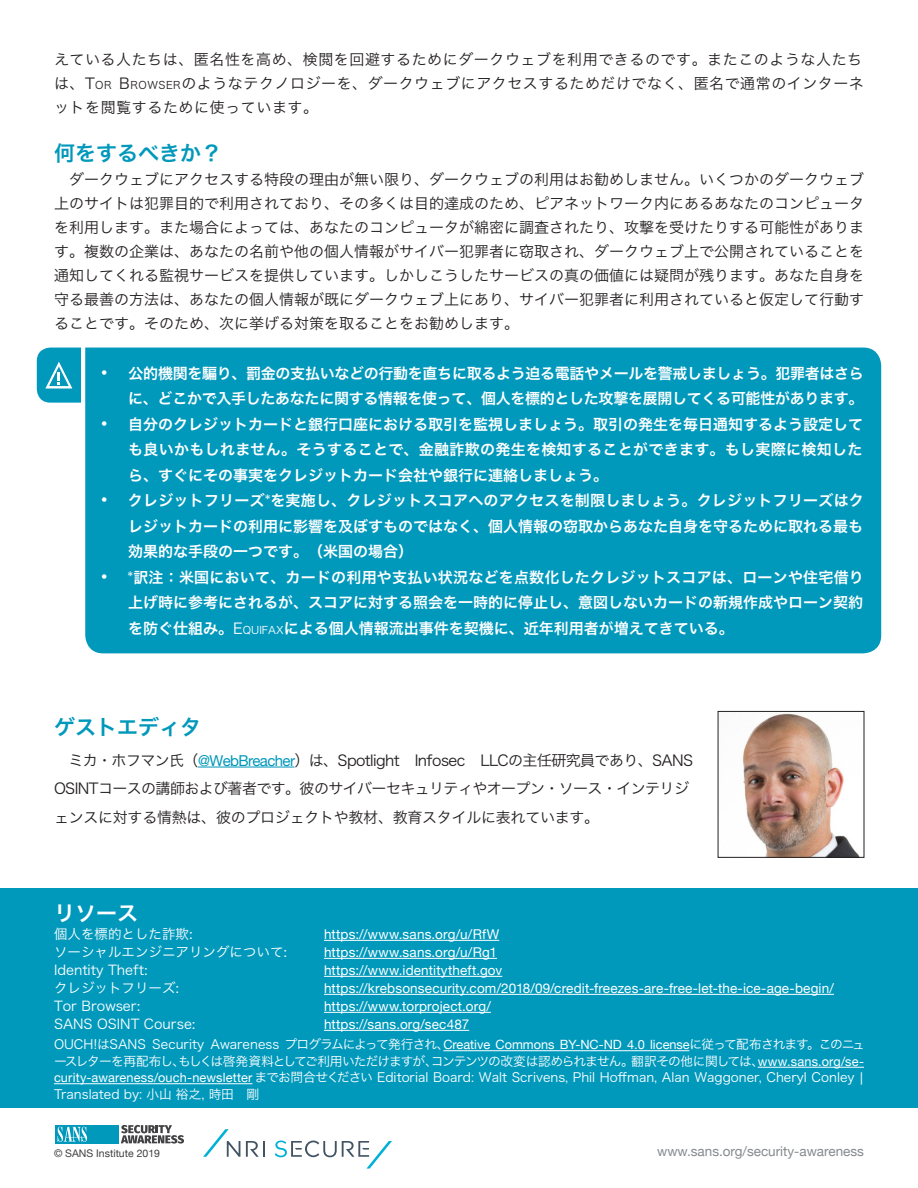
<style>
.page{position:relative;width:918px;height:1188px;background:#fff}
.page>*{position:absolute;margin:0;border:0;box-sizing:border-box;transform-origin:0 0}
.MainText{font:21px "Hira Kaku Pro W6";color:#0098bb}
.MainText-2{font:21px "Hira Kaku Pro W6";color:#fff}
.t1{font:18px "Arial";color:#fff}
.MainText-3{font:15px/24px "Hira Kaku Pro W3";letter-spacing:.035em;color:#231f20;text-align:right}
.t2{font:15px/25.5px "Hira Kaku Pro W6";color:#fff}
.MainText-4{font:15px/28.5px "Hira Kaku Pro W3";letter-spacing:-.04em;color:#231f20}
.t3{font:15px "Hira Kaku Pro W6";letter-spacing:-.02em;color:#fff}
.t4{font:15px/25.5px "Hira Kaku Pro W6";letter-spacing:.02em;color:#fff}
.t5{font:13.5px "Helvetica Neue";letter-spacing:.01em;color:#fff}
.t6{font:13.5px "Hira Kaku Pro W3";color:#fff}
.t7{font:13.5px "Helvetica Neue";color:#868a8e}
.t8{font:12.75px "Hira Kaku Pro W3";color:#fff}
.t9{font:12.75px "Helvetica Neue";color:#fff}
.t10{font:12.75px "Hira Kaku Pro W3";letter-spacing:-.07em;color:#fff}
.t11{font:12.75px "Hira Kaku Pro N W3";letter-spacing:-.055em;color:#fff}
.t12{font:12.75px "Hira Kaku Pro N W3";color:#fff}
.t13{font:12.75px "Hira Kaku Pro W3";letter-spacing:-.055em;color:#fff}
.t14{font:10.5px "Helvetica Neue";color:#413f41}
.MainText-5{font:10.5px "Hira Kaku Pro W3";color:#231f20}
.s1{font-size:10.5px}
.s2{font-size:15px}
.s3{font-family:"Hira Kaku Pro W3"}
.s4{font-family:"Hira Kaku Pro W3";font-size:15px}
.s5{font-family:"Hira Kaku Pro W3";font-size:10.5px}
.s6{font-family:"Hiragino Sans GB W3"}
.s7{font-family:"Helvetica Neue";color:#0098bb}
.s8{font-family:"Helvetica Neue"}
</style>
<div class="page">
<div style="left:85px;top:348px;width:796px;height:305px;background:#0098bb"></div>
<svg style="left:37px;top:348px;width:44px;height:55px;background:#1ea4c3"></svg>
<div style="left:0;top:889px;width:918px;height:219px;background:#0099bc"></div>
<hr style="left:443px;top:1050px;width:246px;height:1px;background:#fff">
<hr style="left:758px;top:1067px;width:106px;height:1px;background:#fff">
<hr style="left:54px;top:1083px;width:198px;height:1px;background:#fff">
<hr style="left:324px;top:940px;width:175px;height:1px;background:#fff">
<hr style="left:324px;top:958px;width:173px;height:1px;background:#fff">
<hr style="left:324px;top:976px;width:178px;height:1px;background:#fff">
<hr style="left:324px;top:994px;width:510px;height:1px;background:#fff">
<hr style="left:324px;top:1012px;width:167px;height:1px;background:#fff">
<hr style="left:324px;top:1030px;width:145px;height:1px;background:#fff">
<svg style="left:121px;top:1125px;width:63px;height:19px"></svg>
<div style="left:56px;top:1125px;width:63px;height:19px;background:#0098bb"></div>
<svg style="left:58px;top:1127px;width:29px;height:15px"></svg>
<hr style="left:198px;top:767px;width:96px;height:1px;background:#0098bb">
<svg style="left:203px;top:1129px;width:37px;height:28px"></svg>
<svg style="left:246px;top:1141px;width:18px;height:16px"></svg>
<svg style="left:275px;top:1141px;width:117px;height:28px"></svg>
<img style="left:742px;top:713px;width:117px;height:143px">
<div style="left:718px;top:711px;width:146px;height:147px;border:1px solid #231f20"></div>
<p class="MainText-3" style="left:54px;top:47px;width:811px">えている人たちは、匿名性を高め、検閲を回避するためにダークウェブを利用できるのです。またこのような人たち<br>B<span class="s1">ROWSER</span>のようなテクノロジーを、ダークウェブにアクセスするためだけでなく、匿名で通常のインターネ</p>
<p class="MainText-3" style="left:54px;top:71px;width:266px;text-align:left">は、<br>ットを閲覧するために使っています。</p>
<p class="MainText" style="left:54px;top:135px;width:169px">何をするべきか?</p>
<p class="MainText-3" style="left:54px;top:167px;width:811px;text-align:justify">　ダークウェブにアクセスする特段の理由が無い限り、ダークウェブの利用はお勧めしません。いくつかのダークウェブ上のサイトは犯罪目的で利用されており、その多くは目的達成のため、ピアネットワーク内にあるあなたのコンピュータを利用します。また場合によっては、あなたのコンピュータが綿密に調査されたり、攻撃を受けたりする可能性があります。複数の企業は、あなたの名前や他の個人情報がサイバー犯罪者に窃取され、ダークウェブ上で公開されていることを通知してくれる監視サービスを提供しています。しかしこうしたサービスの真の価値には疑問が残ります。あなた自身を守る最善の方法は、あなたの個人情報が既にダークウェブ上にあり、サイバー犯罪者に利用されていると仮定して行動することです。そのため、次に挙げる対策を取ることをお勧めします。</p>
<p class="t3" style="left:129px;top:360px;width:737px">公的機関を騙り、罰金の支払いなどの行動を直ちに取るよう迫る電話やメールを警戒しましょう。犯罪者はさら</p>
<p class="MainText-5" style="left:85px;top:76px;width:28px"><span class="s2">T</span>OR</p>
<p class="t1" style="left:101px;top:361px;width:8px">•</p>
<p class="t1" style="left:101px;top:412px;width:8px">•</p>
<p class="t1" style="left:101px;top:488px;width:8px">•</p>
<p class="t3" style="left:128px;top:385px;width:737px">に、どこかで入手したあなたに関する情報を使って、個人を標的とした攻撃を展開してくる可能性があります。</p>
<p class="t2" style="left:128px;top:411px;width:736px">自分のクレジットカードと銀行口座における取引を監視しましょう。取引の発生を毎日通知するよう設定して</p>
<p class="t4" style="left:128px;top:436px;width:736px">も良いかもしれません。そうすることで、金融詐欺の発生を検知することができます。もし実際に検知したら、すぐにその事実をクレジットカード会社や銀行に連絡しましょう。</p>
<p class="t2" style="left:128px;top:487px;width:737px">クレジットフリーズ<span class="s3">*</span>を実施し、クレジットスコアへのアクセスを制限しましょう。クレジットフリーズはク</p>
<p class="t2" style="left:128px;top:513px;width:736px">レジットカードの利用に影響を及ぼすものではなく、個人情報の窃取からあなた自身を守るために取れる最も効果的な手段の一つです。（米国の場合(</p>
<p class="t2" style="left:133px;top:564px;width:732px">訳注：米国において、カードの利用や支払い状況などを点数化したクレジットスコアは、ローンや住宅借り</p>
<p class="t1" style="left:101px;top:565px;width:33px">• <span class="s4">*</span></p>
<p class="t2" style="left:128px;top:589px;width:736px">上げ時に参考にされるが、スコアに対する照会を一時的に停止し、意図しないカードの新規作成やローン契約を防ぐ仕組み。<span class="s3">E</span><span class="s5">QUIFAX</span>による個人情報流出事件を契機に、近年利用者が増えてきている。</p>
<p class="MainText" style="left:54px;top:708px;width:148px">ゲストエディタ</p>
<p class="MainText-4" style="left:54px;top:745px;width:637px"><span class="s6">　ミカ・ホフマン氏（</span><span class="s7">@WebBreacher</span>）は、Spotlight<br>OSINTコースの講師および著者です。彼のサイバーセキュリティやオープン・ソース・インテリジェンスに対する情熱は、彼のプロジェクトや教材、教育スタイルに表れています。</p>
<p class="MainText-4" style="left:481px;top:745px;width:214px">LLCの主任研究員であり、SANS</p>
<p class="MainText-4" style="left:415px;top:745px;width:52px">Infosec</p>
<p class="MainText-2" style="left:54px;top:894px;width:85px">リソース</p>
<p class="t6" style="left:54px;top:922px;width:140px">個人を標的とした詐欺<span class="s8">:</span></p>
<p class="t5" style="left:324px;top:924px;width:177px">https://www.sans.org /u/ RfW</p>
<p class="t6" style="left:54px;top:940px;width:235px">ソーシャルエンジニアリングについて<span class="s8">:</span></p>
<p class="t5" style="left:324px;top:942px;width:175px">https://www.sans.org /u/ Rg1</p>
<p class="t6" style="left:54px;top:958px;width:95px">Identity Theft<span class="s8">:</span></p>
<p class="t5" style="left:324px;top:960px;width:180px">https://www.identitytheft.gov</p>
<p class="t6" style="left:54px;top:976px;width:127px">クレジットフリーズ<span class="s8">:</span></p>
<p class="t5" style="left:324px;top:978px;width:511px">https://krebsonsecurity.com/2018/09/credit-freezes-are-free-let-the-ice-age-begin/</p>
<p class="t6" style="left:54px;top:994px;width:88px">Tor Browser<span class="s8">:</span></p>
<p class="t5" style="left:324px;top:996px;width:168px">https://www.torproject.org/</p>
<p class="t6" style="left:54px;top:1012px;width:143px">SANS OSINT Course<span class="s8">:</span></p>
<p class="t5" style="left:324px;top:1014px;width:147px">https://sans.org/sec487</p>
<p class="t11" style="left:210px;top:1033px;width:241px">Awareness プログラムによって発行され、</p>
<p class="t9" style="left:443px;top:1036px;width:423px">Creative Commons BY-NC-ND 4.0 license<span class="s3">に従って配布されます。このニュ</span></p>
<p class="t12" style="left:54px;top:1033px;width:94px">OUCH!はSANS</p>
<p class="t8" style="left:54px;top:1066px;width:812px"><span class="s8">curity-awareness/ouch-newsletter</span> までお問合せください Editorial Board: Walt Scrivens, Phil Hoffman, Alan Waggoner, Cheryl Conley |</p>
<p class="t12" style="left:152px;top:1033px;width:53px">Security</p>
<p class="t10" style="left:54px;top:1050px;width:581px">ースレターを再配布しもしくは啓発資料としてご利用いただけますがコンテンツの改変は認められません。</p>
<p class="t8" style="left:425px;top:1050px;width:14px">、</p>
<p class="t13" style="left:631px;top:1050px;width:134px">翻訳その他に関しては、</p>
<p class="t9" style="left:758px;top:1052px;width:108px">www.sans.org/se-</p>
<p class="t8" style="left:173px;top:1050px;width:14px">、</p>
<p class="t8" style="left:54px;top:1083px;width:207px">Translated by: 小山裕之, 時田　剛</p>
<p class="t14" style="left:54px;top:1145px;width:108px">© SANS Institute 2019</p>
<p class="t7" style="left:657px;top:1142px;width:208px">www.sans.org/security-awareness</p>
</div>
